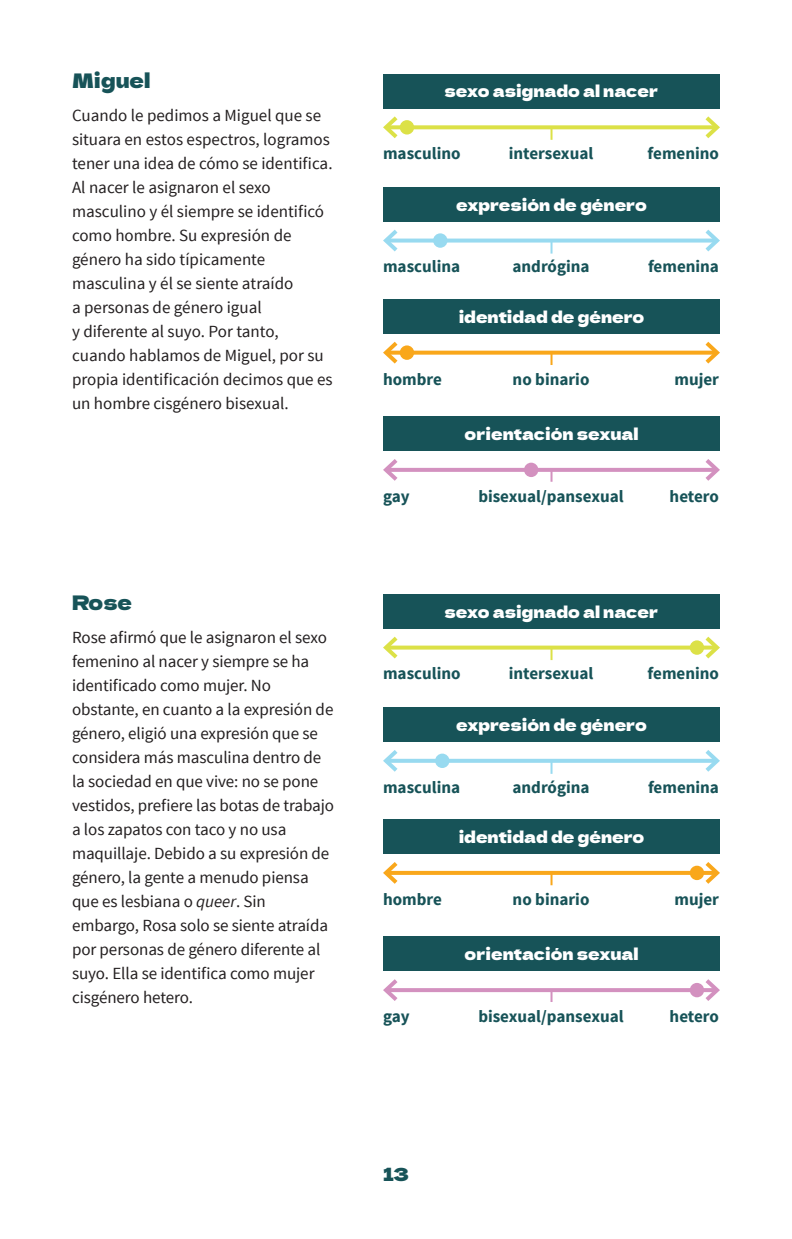
<style>
.page{position:relative;width:792px;height:1239px;background:#fff}
.page>*{position:absolute;margin:0;border:0;box-sizing:border-box;transform-origin:0 0}
.Subhead_1__Dela{font:20px "Dela Gothic One";color:#175358}
.t1{font:18px "Dela Gothic One";color:#175358}
.Body_9_5_12{font:17px/24px "Source Sans Pro";letter-spacing:-.005em;color:#231f20}
.Body_9_5_12-2{font:700 17px "Source Sans Pro";color:#175358}
.Subhead_1__Dela-2{font:16px "Dela Gothic One";color:#fff}
.s1{font-style:italic}
</style>
<div class="page">
<div style="left:383px;top:74px;width:337px;height:34px;background:#175358"></div>
<div style="left:383px;top:299px;width:337px;height:34px;background:#175358"></div>
<div style="left:383px;top:187px;width:337px;height:34px;background:#175358"></div>
<div style="left:383px;top:416px;width:337px;height:35px;background:#175358"></div>
<svg style="left:414px;top:125px;width:287px;height:4px"></svg>
<svg style="left:383px;top:116px;width:19px;height:23px"></svg>
<svg style="left:701px;top:116px;width:19px;height:23px"></svg>
<svg style="left:414px;top:350px;width:287px;height:4px"></svg>
<svg style="left:383px;top:341px;width:19px;height:23px"></svg>
<svg style="left:701px;top:341px;width:19px;height:23px"></svg>
<svg style="left:402px;top:238px;width:299px;height:4px"></svg>
<svg style="left:383px;top:229px;width:19px;height:23px"></svg>
<svg style="left:701px;top:229px;width:19px;height:23px"></svg>
<svg style="left:402px;top:468px;width:299px;height:4px"></svg>
<svg style="left:383px;top:459px;width:19px;height:22px"></svg>
<svg style="left:701px;top:459px;width:19px;height:22px"></svg>
<svg style="left:551px;top:127px;width:2px;height:13px"></svg>
<svg style="left:551px;top:241px;width:2px;height:12px"></svg>
<svg style="left:551px;top:352px;width:2px;height:13px"></svg>
<svg style="left:551px;top:469px;width:2px;height:13px"></svg>
<div style="left:383px;top:594px;width:337px;height:34px;background:#175358"></div>
<div style="left:383px;top:819px;width:337px;height:34px;background:#175358"></div>
<div style="left:383px;top:707px;width:337px;height:34px;background:#175358"></div>
<div style="left:383px;top:936px;width:337px;height:35px;background:#175358"></div>
<svg style="left:402px;top:645px;width:288px;height:4px"></svg>
<svg style="left:383px;top:636px;width:19px;height:23px"></svg>
<svg style="left:701px;top:636px;width:19px;height:23px"></svg>
<svg style="left:402px;top:870px;width:288px;height:4px"></svg>
<svg style="left:383px;top:862px;width:19px;height:22px"></svg>
<svg style="left:701px;top:862px;width:19px;height:22px"></svg>
<svg style="left:402px;top:758px;width:299px;height:4px"></svg>
<svg style="left:383px;top:750px;width:19px;height:22px"></svg>
<svg style="left:701px;top:750px;width:19px;height:22px"></svg>
<hr style="left:386px;top:988px;width:331px;height:4px;background:#d391bf">
<svg style="left:383px;top:979px;width:19px;height:22px"></svg>
<svg style="left:701px;top:979px;width:19px;height:22px"></svg>
<svg style="left:551px;top:647px;width:2px;height:13px"></svg>
<svg style="left:551px;top:761px;width:2px;height:12px"></svg>
<svg style="left:551px;top:872px;width:2px;height:13px"></svg>
<svg style="left:551px;top:992px;width:2px;height:10px"></svg>
<div style="left:400px;top:120px;width:14px;height:14px;background:#dce147;border-radius:50%"></div>
<div style="left:690px;top:640px;width:14px;height:14px;background:#dce147;border-radius:50%"></div>
<div style="left:400px;top:345px;width:14px;height:15px;background:#f9a71b;border-radius:50%"></div>
<div style="left:690px;top:865px;width:14px;height:15px;background:#f9a71b;border-radius:50%"></div>
<div style="left:433px;top:233px;width:14px;height:15px;background:#98daf0;border-radius:50%"></div>
<div style="left:435px;top:753px;width:14px;height:15px;background:#98daf0;border-radius:50%"></div>
<div style="left:524px;top:462px;width:14px;height:15px;background:#d391bf;border-radius:50%"></div>
<div style="left:690px;top:982px;width:14px;height:15px;background:#d391bf;border-radius:50%"></div>
<p class="Subhead_1__Dela" style="left:72px;top:65px;width:80px">Miguel</p>
<p class="Body_9_5_12" style="left:72px;top:103px;width:262px">Cuando le pedimos a Miguel que se situara en estos espectros, logramos tener una idea de cómo se identifica.<br>Al nacer le asignaron el sexo masculino y él siempre se identificó como hombre. Su expresión de género ha sido típicamente masculina y él se siente atraído<br>a personas de género igual<br>y diferente al suyo. Por tanto, cuando hablamos de Miguel, por su propia identificación decimos que es un hombre cisgénero bisexual.</p>
<p class="Subhead_1__Dela" style="left:72px;top:587px;width:62px">Rose</p>
<p class="Body_9_5_12" style="left:72px;top:625px;width:264px">Rose afirmó que le asignaron el sexo femenino al nacer y siempre se ha identificado como mujer. No obstante, en cuanto a la expresión de género, eligió una expresión que se considera más masculina dentro de la sociedad en que vive: no se pone vestidos, prefiere las botas de trabajo a los zapatos con taco y no usa maquillaje. Debido a su expresión de género, la gente a menudo piensa que es lesbiana o <span class="s1">queer</span>. Sin embargo, Rosa solo se siente atraída por personas de género diferente al suyo. Ella se identifica como mujer cisgénero hetero.</p>
<p class="Subhead_1__Dela-2" style="left:445px;top:79px;width:215px">sexo asignado al nacer</p>
<p class="Body_9_5_12-2" style="left:383px;top:143px;width:79px">masculino</p>
<p class="Body_9_5_12-2" style="left:509px;top:143px;width:86px">intersexual</p>
<p class="Body_9_5_12-2" style="left:648px;top:143px;width:73px">femenino</p>
<p class="Subhead_1__Dela-2" style="left:456px;top:192px;width:192px">expresión de género</p>
<p class="Body_9_5_12-2" style="left:383px;top:256px;width:79px">masculina</p>
<p class="Body_9_5_12-2" style="left:512px;top:256px;width:79px">andrógina</p>
<p class="Body_9_5_12-2" style="left:648px;top:256px;width:73px">femenina</p>
<p class="Subhead_1__Dela-2" style="left:459px;top:304px;width:187px">identidad de género</p>
<p class="Body_9_5_12-2" style="left:383px;top:368px;width:60px">hombre</p>
<p class="Body_9_5_12-2" style="left:513px;top:368px;width:78px">no binario</p>
<p class="Body_9_5_12-2" style="left:675px;top:368px;width:46px">mujer</p>
<p class="Subhead_1__Dela-2" style="left:465px;top:421px;width:175px">orientación sexual</p>
<p class="Body_9_5_12-2" style="left:383px;top:485px;width:28px">gay</p>
<p class="Body_9_5_12-2" style="left:478px;top:485px;width:147px">bisexual/pansexual</p>
<p class="Body_9_5_12-2" style="left:670px;top:485px;width:51px">hetero</p>
<p class="Subhead_1__Dela-2" style="left:445px;top:599px;width:215px">sexo asignado al nacer</p>
<p class="Body_9_5_12-2" style="left:383px;top:663px;width:79px">masculino</p>
<p class="Body_9_5_12-2" style="left:509px;top:663px;width:86px">intersexual</p>
<p class="Body_9_5_12-2" style="left:648px;top:663px;width:73px">femenino</p>
<p class="Subhead_1__Dela-2" style="left:456px;top:712px;width:192px">expresión de género</p>
<p class="Body_9_5_12-2" style="left:383px;top:776px;width:79px">masculina</p>
<p class="Body_9_5_12-2" style="left:512px;top:776px;width:79px">andrógina</p>
<p class="Body_9_5_12-2" style="left:648px;top:776px;width:73px">femenina</p>
<p class="Subhead_1__Dela-2" style="left:459px;top:824px;width:187px">identidad de género</p>
<p class="Body_9_5_12-2" style="left:383px;top:888px;width:60px">hombre</p>
<p class="Body_9_5_12-2" style="left:513px;top:888px;width:78px">no binario</p>
<p class="Body_9_5_12-2" style="left:675px;top:888px;width:46px">mujer</p>
<p class="Subhead_1__Dela-2" style="left:465px;top:941px;width:175px">orientación sexual</p>
<p class="Body_9_5_12-2" style="left:383px;top:1005px;width:28px">gay</p>
<p class="Body_9_5_12-2" style="left:478px;top:1005px;width:147px">bisexual/pansexual</p>
<p class="Body_9_5_12-2" style="left:670px;top:1005px;width:51px">hetero</p>
<p class="t1" style="left:383px;top:1160px;width:27px">13</p>
</div>
